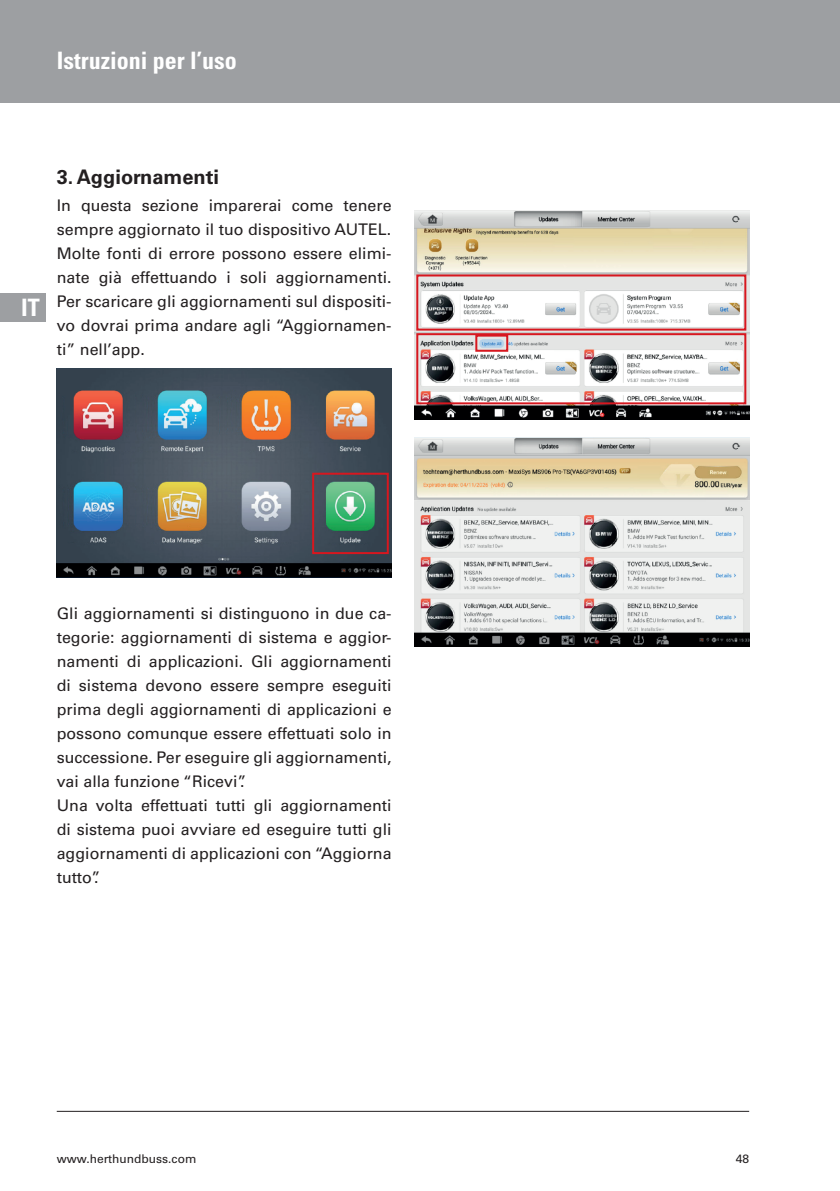
<style>
.page{position:relative;width:840px;height:1191px;background:#fff}
.page>*{position:absolute;margin:0;border:0;box-sizing:border-box;transform-origin:0 0}
.t1{font:700 condensed 24px "Univers LT Pro";color:#fff}
.t2{font:700 20px "Univers LT Pro 65";color:#231f20}
.t3{font:16px/24px "Univers LT Pro 55 Roman";color:#231f20;text-align:justify}
.t4{font:12px "Univers LT Pro 55 Roman";color:#231f20}
</style>
<div class="page">
<div style="left:0;top:0;width:839px;height:102px;background:#9d9fa2"></div>
<hr style="left:57px;top:1111px;width:691px;height:1px;background:#231f20">
<div style="left:0;top:293px;width:45px;height:29px;background:#9d9fa2"></div>
<img style="left:57px;top:368px;width:334px;height:210px">
<div style="left:312px;top:473px;width:76px;height:81px;border:2px solid #d7171f"></div>
<img style="left:414px;top:210px;width:334px;height:209px">
<img style="left:414px;top:438px;width:334px;height:209px">
<div style="left:416px;top:274px;width:330px;height:56px;border:2px solid #d7171f"></div>
<div style="left:416px;top:333px;width:330px;height:71px;border:2px solid #d7171f"></div>
<div style="left:475px;top:334px;width:33px;height:18px;border:2px solid #d7171f"></div>
<h1 class="t1" style="left:57px;top:46px;width:181px">Istruzioni per l’uso</h1>
<h1 class="t1" style="left:21px;top:293px;width:20px">IT</h1>
<p class="t2" style="left:57px;top:163px;width:164px">3. Aggiornamenti</p>
<p class="t3" style="left:57px;top:192px;width:336px">In questa sezione imparerai come tenere sempre aggiornato il tuo dispositivo AUTEL.<br>Molte fonti di errore possono essere elimi&shy;nate già effettuando i soli aggiornamenti.<br>Per scaricare gli aggiornamenti sul dispositi&shy;vo dovrai prima andare agli “Aggiornamen&shy;ti” nell’app.</p>
<p class="t3" style="left:57px;top:600px;width:336px;text-align:left">Gli aggiornamenti si distinguono in due ca&shy;tegorie: aggiornamenti di sistema e aggior&shy;namenti di applicazioni. Gli aggiornamenti di sistema devono essere sempre eseguiti prima degli aggiornamenti di applicazioni e possono comunque essere effettuati solo in successione. Per eseguire gli aggiornamenti, vai alla funzione “Ricevi”.<br>Una volta effettuati tutti gli aggiornamenti di sistema puoi avviare ed eseguire tutti gli aggiornamenti di applicazioni con “Aggiorna tutto”.</p>
<p class="t4" style="left:57px;top:1150px;width:141px">www.herthundbuss.com</p>
<p class="t4" style="left:735px;top:1150px;width:15px">48</p>
</div>
